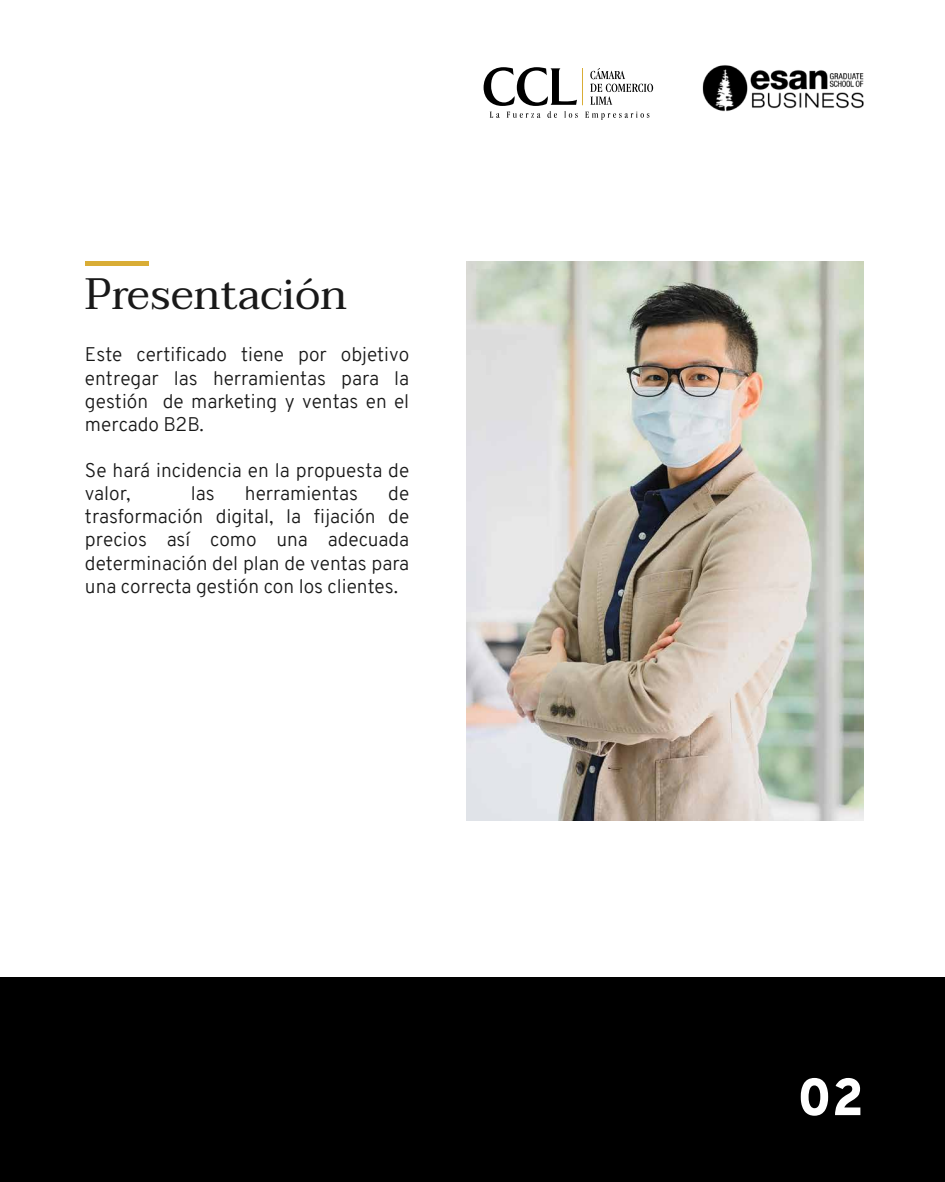
<style>
.page{position:relative;width:945px;height:1182px;background:#fff}
.page>*{position:absolute;margin:0;border:0;box-sizing:border-box;transform-origin:0 0}
.t1{font:900 52.15px "Overpass";color:#fff}
.t2{font:43.66px "Taviraj";color:#191919}
.t3{font:300 19.25px/23.1px "Overpass";color:#191919;text-align:justify}
</style>
<div class="page">
<hr style="left:85px;top:262px;width:63px;height:4px;background:#d9ad36">
<div style="left:0;top:977px;width:945px;height:204px;background:#000"></div>
<svg style="left:590px;top:68px;width:63px;height:37px"></svg>
<hr style="left:583px;top:68px;width:1px;height:37px;background:#d9ad36">
<hr style="left:582px;top:68px;width:1px;height:37px;background:#d9ad36">
<svg style="left:484px;top:67px;width:94px;height:51px"></svg>
<svg style="left:585px;top:111px;width:64px;height:9px"></svg>
<img style="left:702px;top:65px;width:162px;height:47px">
<img style="left:466px;top:262px;width:398px;height:558px">
<h2 class="t2" style="left:85px;top:259px;width:264px">Presentación</h2>
<p class="t3" style="left:85px;top:343px;width:326px">Este certificado tiene por objetivo entregar las herramientas para la gestión de marketing y ventas en el mercado B2B.</p>
<p class="t3" style="left:85px;top:459px;width:326px">Se hará incidencia en la propuesta de valor,</p>
<p class="t3" style="left:85px;top:482px;width:326px;text-indent:303px">de trasformación digital, la fijación de precios así como una adecuada determinación del plan de ventas para una correcta gestión con los clientes.</p>
<p class="t3" style="left:191px;top:482px;width:25px">las</p>
<p class="t3" style="left:245px;top:482px;width:115px">herramientas</p>
<h1 class="t1" style="left:797px;top:1059px;width:68px">02</h1>
</div>
